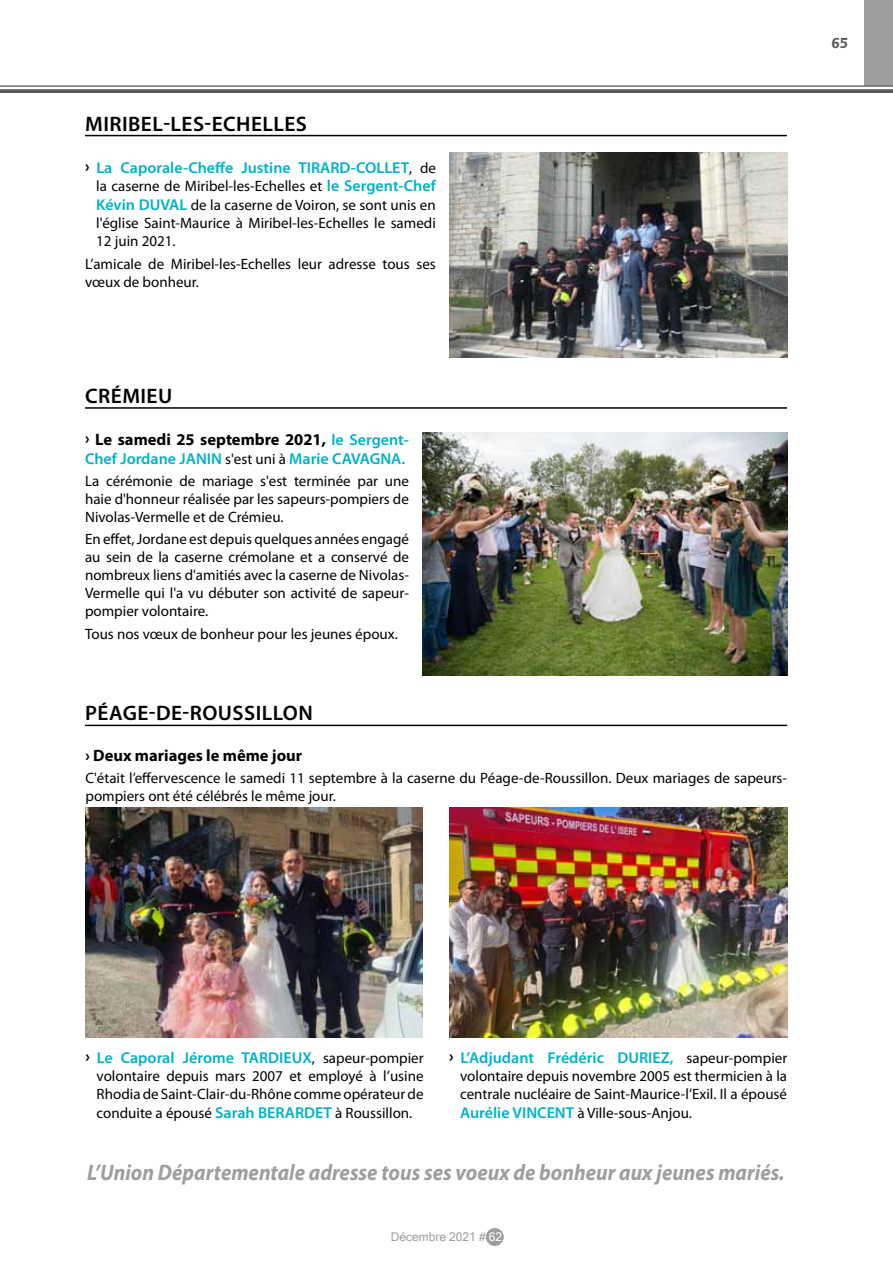
<style>
.page{position:relative;width:893px;height:1263px;background:#fff}
.page>*{position:absolute;margin:0;border:0;box-sizing:border-box;transform-origin:0 0}
.t1{font:italic 700 22.5px "Myriad Pro";color:#9c9e9f;scale:.92 1}
.t2{font:600 21px "Myriad Pro";letter-spacing:.02em;color:#000}
.t3{font:700 16.5px "Myriad Pro";color:#000}
.t4{font:600 15.75px "Myriad Pro";color:#00b1c9}
.t5{font:15px/18px "Myriad Pro";color:#000;text-align:justify}
.t6{font:700 15px "Flora ITC";color:#58585a}
.t7{font:12px "Microsoft Sans Serif";color:#9c9e9f}
.s1{font-weight:700;font-size:16.5px;color:#000}
.s2{font-weight:400;font-size:15px;color:#000}
.s3{font-weight:600;font-size:15.75px;color:#00b1c9}
.s4{color:#fff}
</style>
<div class="page">
<div style="left:865px;top:0;width:28px;height:85px;background:#9c9e9f"></div>
<hr style="left:0;top:85px;width:893px;height:2px;background:#58585a">
<svg style="left:0;top:89px;width:893px;height:4px;background:#626263"></svg>
<div style="left:486px;top:1228px;width:18px;height:18px;background:#9c9e9f;border-radius:50%"></div>
<hr style="left:85px;top:407px;width:702px;height:2px;background:#000">
<hr style="left:85px;top:725px;width:702px;height:1px;background:#000">
<img style="left:423px;top:433px;width:364px;height:243px">
<img style="left:85px;top:808px;width:337px;height:229px">
<img style="left:449px;top:808px;width:338px;height:229px">
<hr style="left:85px;top:135px;width:702px;height:1px;background:#000">
<img style="left:449px;top:152px;width:338px;height:205px">
<h2 class="t2" style="left:85px;top:110px;width:29px">Miribel</h2>
<h2 class="t2" style="left:163px;top:110px;width:73px">-les-Echelles</h2>
<p class="t4" style="left:85px;top:157px;width:352px"><span class="s1">›</span> La Caporale-Cheffe Justine TIRARD-COLLET<span class="s2">, de</span></p>
<p class="t5" style="left:96px;top:177px;width:341px">la caserne de Miribel-les-Echelles et <span class="s3">le Sergent-Chef Kévin DUVAL</span> de la caserne de Voiron, se sont unis en l'église Saint-Maurice à Miribel-les-Echelles le samedi 12 juin 2021.</p>
<p class="t5" style="left:85px;top:254px;width:352px">L’amicale de Miribel-les-Echelles leur adresse tous ses vœux de bonheur.</p>
<h2 class="t2" style="left:85px;top:382px;width:89px">CRÉMIEU</h2>
<p class="t3" style="left:85px;top:429px;width:325px">› Le samedi 25 septembre 2021, <span class="s3">le Sergent-</span></p>
<p class="t4" style="left:85px;top:449px;width:322px">Chef Jordane JANIN <span class="s2">s'est uni à</span> Marie CAVAGNA.</p>
<p class="t5" style="left:85px;top:472px;width:325px">La cérémonie de mariage s'est terminée par une haie d'honneur réalisée par les sapeurs-pompiers de Nivolas-Vermelle et de Crémieu.</p>
<p class="t5" style="left:85px;top:530px;width:325px">En effet, Jordane est depuis quelques années engagé au sein de la caserne crémolane et a conservé de nombreux liens d'amitiés avec la caserne de Nivolas-Vermelle qui l'a vu débuter son activité de sapeur&shy;pompier volontaire.</p>
<p class="t5" style="left:85px;top:624px;width:314px">Tous nos vœux de bonheur pour les jeunes époux.</p>
<h2 class="t2" style="left:85px;top:700px;width:26px">Péage</h2>
<h2 class="t2" style="left:149px;top:700px;width:67px">-de-Roussillon</h2>
<p class="t3" style="left:85px;top:745px;width:218px">› Deux mariages le même jour</p>
<p class="t5" style="left:85px;top:769px;width:703px">C'était l’effervescence le samedi 11 septembre à la caserne du Péage-de-Roussillon. Deux mariages de sapeurs&shy;pompiers ont été célébrés le même jour.</p>
<p class="t6" style="left:832px;top:34px;width:18px">65</p>
<p class="t4" style="left:86px;top:1047px;width:340px"><span class="s1">›</span> Le Caporal Jérome TARDIEUX<span class="s2">, sapeur-pompier</span></p>
<p class="t5" style="left:97px;top:1066px;width:328px;line-height:18.5px">volontaire depuis mars 2007 et employé à l’usine Rhodia de Saint-Clair-du-Rhône comme opérateur de conduite a épousé <span class="s3">Sarah BERARDET</span> à Roussillon.</p>
<p class="t4" style="left:449px;top:1047px;width:340px"><span class="s1">›</span> L’Adjudant Frédéric DURIEZ, <span class="s2">sapeur-pompier</span></p>
<p class="t5" style="left:460px;top:1066px;width:328px;line-height:18.5px">volontaire depuis novembre 2005 est thermicien à la centrale nucléaire de Saint-Maurice-l’Exil. Il a épousé <span class="s3">Aurélie VINCENT</span> à Ville-sous-Anjou.</p>
<h1 class="t1" style="left:87px;top:1158px;width:759px">L’Union Départementale adresse tous ses voeux de bonheur aux jeunes mariés.</h1>
<p class="t7" style="left:391px;top:1230px;width:113px">Décembre 2021 # <span class="s4">62</span></p>
</div>
